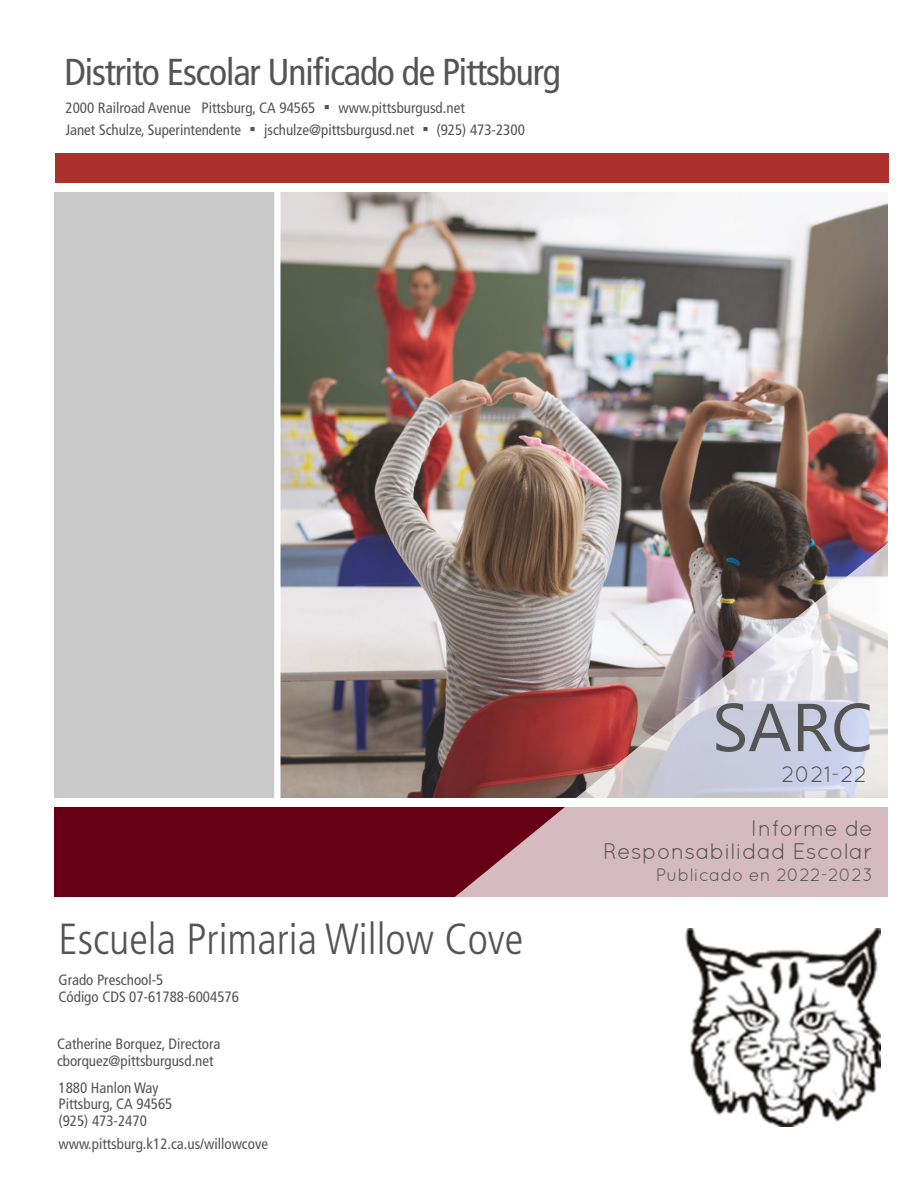
<style>
.page{position:relative;width:918px;height:1188px;background:#fff}
.page>*{position:absolute;margin:0;border:0;box-sizing:border-box;transform-origin:0 0}
.t1{font:300 condensed 43.5px "Frutiger LT Std";color:#545454}
.t2{font:condensed 37.5px "Frutiger LT Std";letter-spacing:-.03em;color:#545454}
.t3{font:22.5px/22.5px "Quicksand";color:#545454;text-align:right}
.t4{font:18px "Quicksand";color:#545454}
.t5{font:condensed 15px/16.5px "Frutiger LT Std";color:#545454}
.s1{font-family:"Arial";font-stretch:normal;font-size:18px}
</style>
<div class="page">
<div style="left:54px;top:807px;width:834px;height:90px;background:#660014"></div>
<div style="left:56px;top:153px;width:834px;height:30px;background:#ac302c"></div>
<div style="left:48px;top:186px;width:232px;height:618px;background:#c9c9c9;border:6px solid #fff"></div>
<img style="left:281px;top:193px;width:606px;height:604px">
<div style="left:274px;top:186px;width:620px;height:618px;border:6px solid #fff"></div>
<img style="left:452px;top:534px;width:442px;height:363px">
<img style="left:686px;top:928px;width:194px;height:198px">
<div style="left:716px;top:703px;width:75px;height:49px;background:#c8cadd"></div>
<svg style="left:798px;top:703px;width:72px;height:49px"></svg>
<h2 class="t2" style="left:64px;top:50px;width:498px">Distrito Escolar Unificado de Pittsburg</h2>
<p class="t5" style="left:66px;top:121px;width:461px">Janet Schulze, Superintendente <span class="s1">▪</span> jschulze@pittsburgusd.net <span class="s1">▪</span> (925) 473-2300</p>
<p class="t5" style="left:66px;top:100px;width:401px">2000 Railroad Avenue Pittsburg, CA 94565 <span class="s1">▪</span> www.pittsburgusd.net</p>
<h1 class="t1" style="left:58px;top:914px;width:466px">Escuela Primaria Willow Cove</h1>
<p class="t5" style="left:58px;top:972px;width:182px">Grado Preschool-5<br>Código CDS 07-61788-6004576</p>
<p class="t5" style="left:57px;top:1036px;width:165px">Catherine Borquez, Directora cborquez@pittsburgusd.net</p>
<p class="t5" style="left:58px;top:1079px;width:115px">1880 Hanlon Way<br>Pittsburg, CA 94565 (925) 473-2470</p>
<p class="t5" style="left:58px;top:1136px;width:211px">www.pittsburg.k12.ca.us/willowcove</p>
<h3 class="t3" style="left:781px;top:763px;width:87px">2021-22</h3>
<h3 class="t3" style="left:603px;top:817px;width:271px">Informe de<br>Responsabilidad Escolar</h3>
<p class="t4" style="left:656px;top:864px;width:219px">Publicado en 2022-2023</p>
</div>
